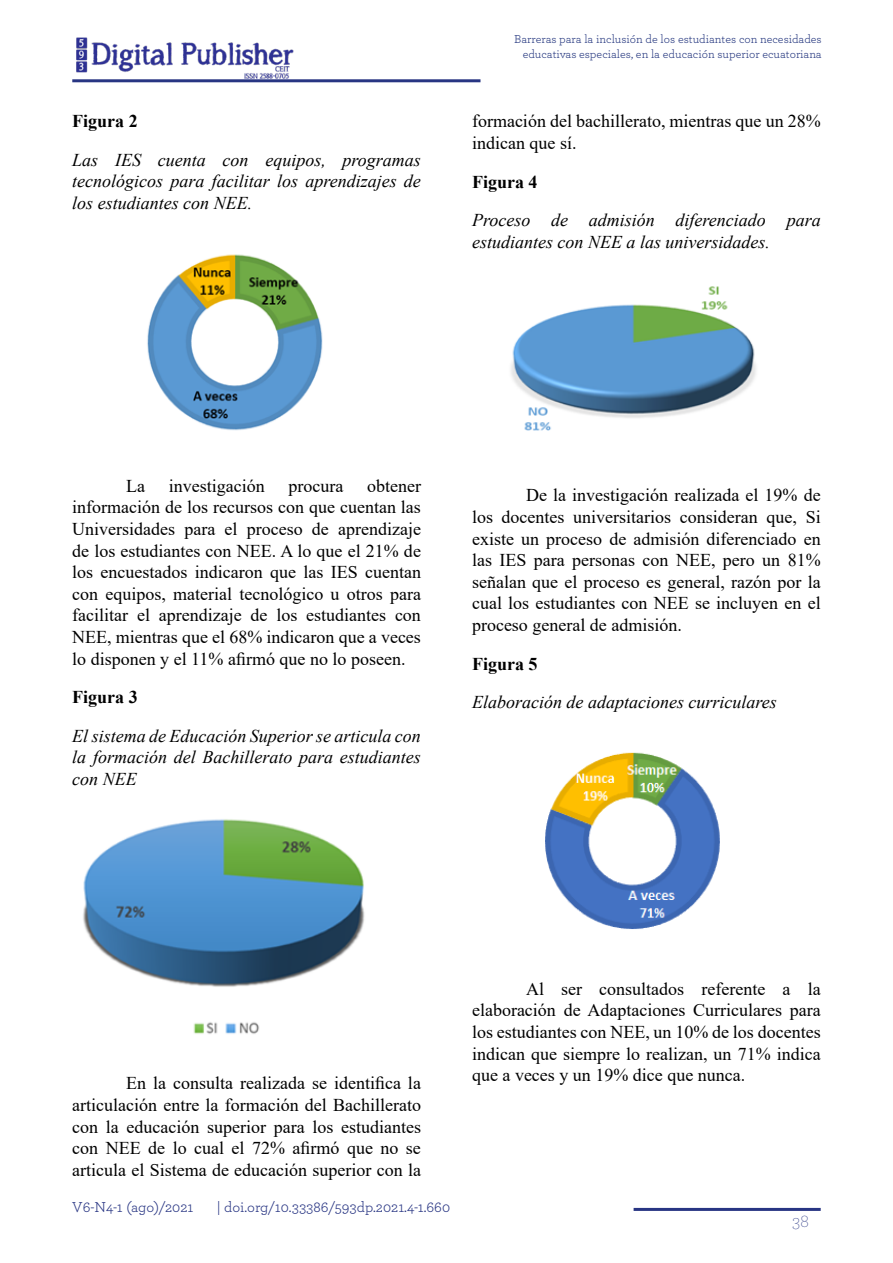
<style>
.page{position:relative;width:893px;height:1263px;background:#fff}
.page>*{position:absolute;margin:0;border:0;box-sizing:border-box;transform-origin:0 0}
.t1{font:18px/21.6px "Times New Roman";color:#000;text-align:justify}
.t2{font:italic 18px/21.6px "Times New Roman";color:#000;text-align:justify}
.t3{font:700 18px "Times New Roman";color:#000}
.t4{font:200 18px "Archer";color:#283583}
.t5{font:15px "Archer";color:#283583}
.t6{font:12px/14.4px "Archer";color:#25377f;text-align:right}
</style>
<div class="page">
<hr style="left:72px;top:79px;width:408px;height:3px;background:#283583">
<img style="left:76px;top:37px;width:218px;height:42px">
<hr style="left:634px;top:1208px;width:187px;height:3px;background:#283583">
<img style="left:147px;top:254px;width:176px;height:177px">
<img style="left:83px;top:819px;width:282px;height:215px">
<img style="left:511px;top:286px;width:245px;height:145px">
<img style="left:545px;top:752px;width:175px;height:177px">
<p class="t3" style="left:72px;top:108px;width:67px">Figura 2</p>
<p class="t2" style="left:72px;top:148px;width:350px">Las IES cuenta con equipos, programas tecnológicos para facilitar los aprendizajes de los estudiantes con NEE.</p>
<p class="t6" style="left:514px;top:32px;width:309px">Barreras para la inclusión de los estudiantes con necesidades educativas especiales, en la educación superior ecuatoriana</p>
<p class="t1" style="left:472px;top:110px;width:350px">formación del bachillerato, mientras que un 28% indican que sí.</p>
<p class="t3" style="left:472px;top:168px;width:67px">Figura 4</p>
<p class="t2" style="left:472px;top:209px;width:350px">Proceso de admisión diferenciado para estudiantes con NEE a las universidades.</p>
<p class="t1" style="left:72px;top:474px;width:350px;text-indent:295px">obtener información de los recursos con que cuentan las Universidades para el proceso de aprendizaje de los estudiantes con NEE. A lo que el 21% de los encuestados indicaron que las IES cuentan con equipos, material tecnológico u otros para facilitar el aprendizaje de los estudiantes con NEE, mientras que el 68% indicaron que a veces lo disponen y el 11% afirmó que no lo poseen.</p>
<p class="t3" style="left:72px;top:684px;width:67px">Figura 3</p>
<p class="t2" style="left:72px;top:724px;width:350px">El sistema de Educación Superior se articula con la formación del Bachillerato para estudiantes con NEE</p>
<p class="t1" style="left:126px;top:474px;width:20px">La</p>
<p class="t1" style="left:169px;top:474px;width:97px">investigación</p>
<p class="t1" style="left:288px;top:474px;width:56px">procura</p>
<p class="t1" style="left:472px;top:484px;width:350px;text-indent:54px">De la investigación realizada el 19% de los docentes universitarios consideran que, Si existe un proceso de admisión diferenciado en las IES para personas con NEE, pero un 81% señalan que el proceso es general, razón por la cual los estudiantes con NEE se incluyen en el proceso general de admisión.</p>
<p class="t3" style="left:472px;top:651px;width:67px">Figura 5</p>
<p class="t2" style="left:472px;top:691px;width:306px">Elaboración de adaptaciones curriculares</p>
<p class="t1" style="left:72px;top:1072px;width:350px;text-indent:54px">En la consulta realizada se identifica la articulación entre la formación del Bachillerato con la educación superior para los estudiantes con NEE de lo cual el 72% afirmó que no se articula el Sistema de educación superior con la</p>
<p class="t5" style="left:72px;top:1196px;width:123px">V6-N4-1 (ago)/2021</p>
<p class="t5" style="left:217px;top:1196px;width:235px">| doi.org/10.33386/593dp.2021.4-1.660</p>
<p class="t1" style="left:472px;top:977px;width:350px;text-indent:54px">Al ser consultados referente a la elaboración de Adaptaciones Curriculares para los estudiantes con NEE, un 10% de los docentes indican que siempre lo realizan, un 71% indica que a veces y un 19% dice que nunca.</p>
<p class="t4" style="left:792px;top:1209px;width:18px">38</p>
</div>
